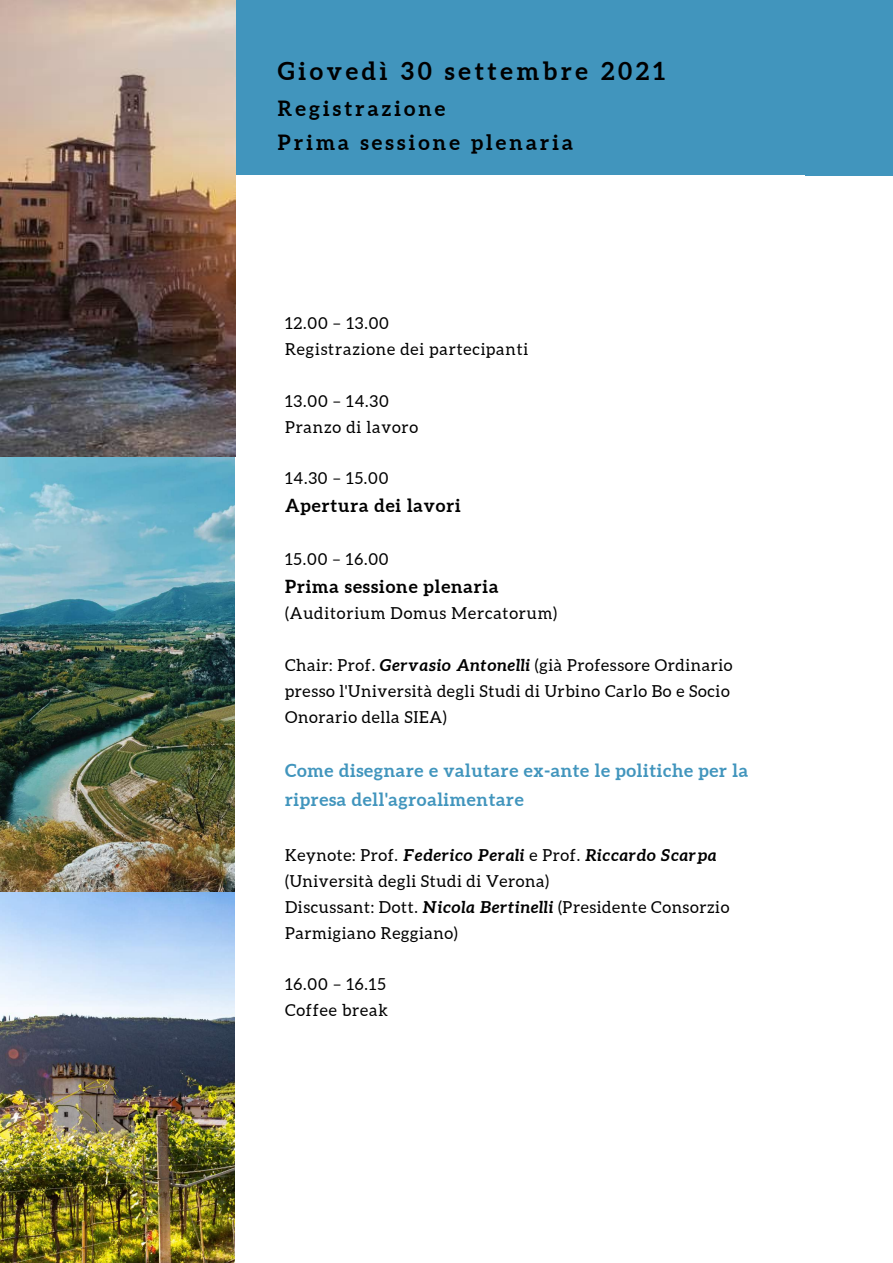
<style>
.page{position:relative;width:893px;height:1263px;background:#fff}
.page>*{position:absolute;margin:0;border:0;box-sizing:border-box;transform-origin:0 0}
.t1{font:700 24.75px "Aleo";letter-spacing:.15em;color:#000}
.t2{font:700 21px/33.8px "Aleo";letter-spacing:.15em;color:#000}
.t3{font:700 18px/28.7px "Aleo";letter-spacing:.04em;color:#4195bd}
.t4{font:700 18px "Aleo";letter-spacing:.05em;color:#000}
.t5{font:16.5px/25.9px "Aleo";letter-spacing:.04em;color:#000}
.s1{font-weight:700;font-style:italic}
</style>
<div class="page">
<div style="left:0;top:0;width:893px;height:175px;background:#4195bd"></div>
<img style="left:0;top:456px;width:235px;height:437px">
<img style="left:0;top:893px;width:235px;height:370px">
<img style="left:0;top:0;width:236px;height:456px">
<h1 class="t1" style="left:278px;top:57px;width:388px">Giovedì 30 settembre 2021</h1>
<p class="t2" style="left:278px;top:91px;width:297px">Registrazione<br>Prima sessione plenaria</p>
<p class="t5" style="left:285px;top:310px;width:245px">12.00 – 13.00<br>Registrazione dei partecipanti</p>
<p class="t5" style="left:285px;top:388px;width:135px">13.00 – 14.30<br>Pranzo di lavoro</p>
<p class="t5" style="left:285px;top:465px;width:105px">14.30 – 15.00</p>
<p class="t4" style="left:285px;top:496px;width:177px">Apertura dei lavori</p>
<p class="t5" style="left:285px;top:546px;width:105px">15.00 – 16.00</p>
<p class="t4" style="left:285px;top:576px;width:215px">Prima sessione plenaria</p>
<p class="t5" style="left:285px;top:600px;width:274px">(Auditorium Domus Mercatorum)</p>
<p class="t5" style="left:285px;top:652px;width:449px">Chair: Prof. <span class="s1">Gervasio Antonelli</span> (già Professore Ordinario presso l'Università degli Studi di Urbino Carlo Bo e Socio<br>Onorario della SIEA)</p>
<p class="t3" style="left:285px;top:756px;width:464px">Come disegnare e valutare ex-ante le politiche per la ripresa dell'agroalimentare</p>
<p class="t5" style="left:285px;top:842px;width:446px">Keynote: Prof. <span class="s1">Federico Perali</span> e Prof. <span class="s1">Riccardo Scarpa </span>(Università degli Studi di Verona)<br>Discussant: Dott. <span class="s1">Nicola Bertinelli</span> (Presidente Consorzio Parmigiano Reggiano)</p>
<p class="t5" style="left:285px;top:971px;width:104px">16.00 – 16.15<br>Coffee break</p>
</div>
